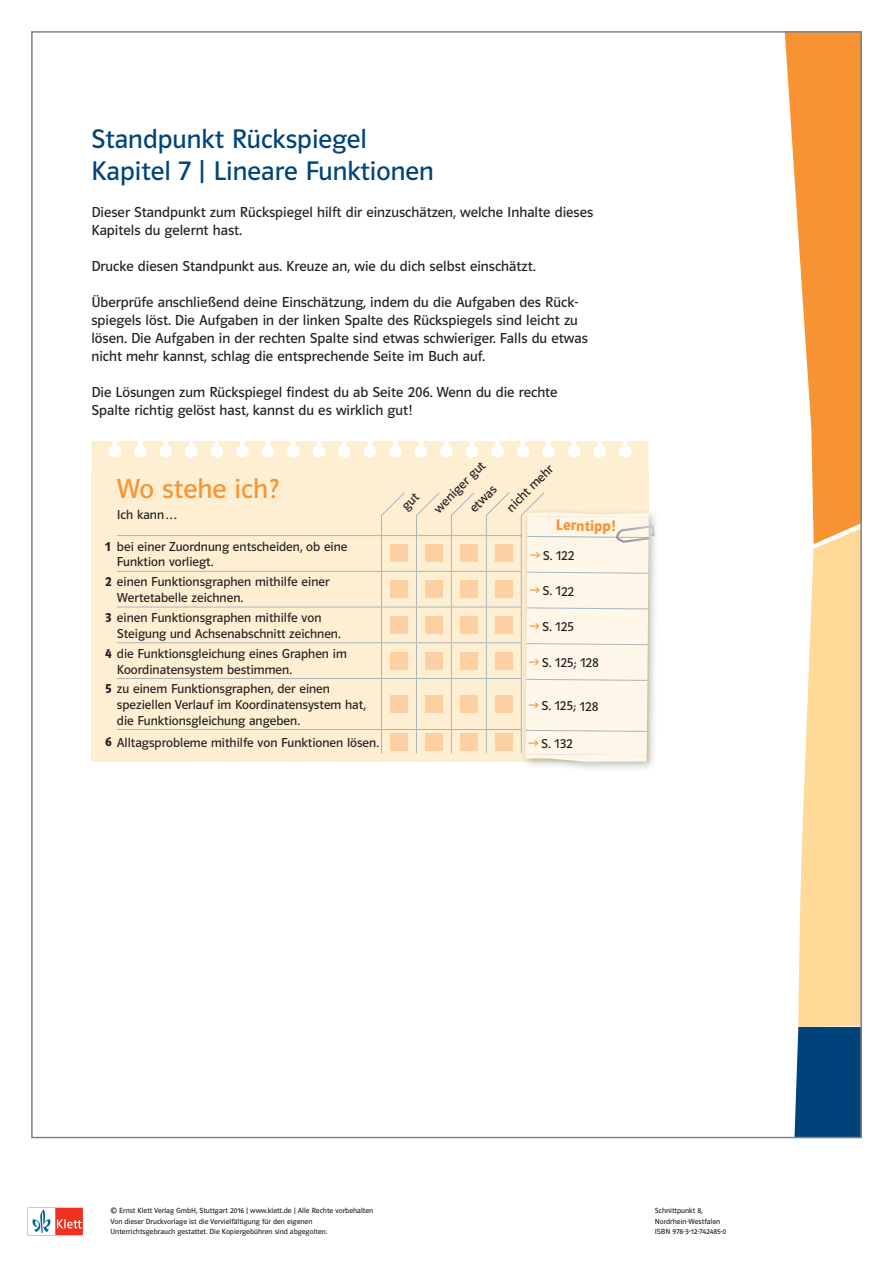
<style>
.page{position:relative;width:893px;height:1263px;background:#fff}
.page>*{position:absolute;margin:0;border:0;box-sizing:border-box;transform-origin:0 0}
.t1{font:27.75px "Polo MA11 K Buch";color:#f79332}
.t2{font:27px/32.4px "Polo MA11 K Buch";color:#00437a}
.t3{font:15.3px "Polo MA11 K Hfett";letter-spacing:-.01em;color:#f79332}
.t4{font:14.55px/18px "Polo MA11 K Buch";color:#231f20}
.t5{font:13.05px/15.8px "Polo MA11 K Buch";color:#231f20}
.t6{font:7.5px/10.1px "Polo ST11 K Buch";color:#231f20}
.s1{font-family:"Polo MA11 K Hfett"}
</style>
<div class="page">
<svg style="left:32px;top:1208px;width:51px;height:27px"></svg>
<div style="left:91px;top:469px;width:557px;height:293px;background:#feefd2"></div>
<svg style="left:91px;top:441px;width:557px;height:28px"></svg>
<hr style="left:117px;top:535px;width:264px;height:1px;background:#a7b6be">
<hr style="left:381px;top:536px;width:1px;height:35px;background:#a7b6be">
<hr style="left:416px;top:535px;width:35px;height:1px;background:#a7b6be">
<hr style="left:416px;top:536px;width:1px;height:35px;background:#a7b6be">
<hr style="left:451px;top:535px;width:35px;height:1px;background:#a7b6be">
<hr style="left:451px;top:536px;width:1px;height:35px;background:#a7b6be">
<hr style="left:486px;top:535px;width:36px;height:1px;background:#a7b6be">
<hr style="left:486px;top:536px;width:1px;height:35px;background:#a7b6be">
<hr style="left:117px;top:571px;width:264px;height:1px;background:#a7b6be">
<hr style="left:381px;top:571px;width:35px;height:1px;background:#a7b6be">
<hr style="left:381px;top:572px;width:1px;height:35px;background:#a7b6be">
<hr style="left:416px;top:571px;width:35px;height:1px;background:#a7b6be">
<hr style="left:416px;top:572px;width:1px;height:35px;background:#a7b6be">
<hr style="left:451px;top:571px;width:35px;height:1px;background:#a7b6be">
<hr style="left:451px;top:572px;width:1px;height:35px;background:#a7b6be">
<hr style="left:486px;top:571px;width:36px;height:1px;background:#a7b6be">
<hr style="left:486px;top:572px;width:1px;height:35px;background:#a7b6be">
<hr style="left:117px;top:607px;width:264px;height:1px;background:#a7b6be">
<hr style="left:381px;top:607px;width:35px;height:1px;background:#a7b6be">
<hr style="left:381px;top:607px;width:1px;height:35px;background:#a7b6be">
<hr style="left:416px;top:607px;width:35px;height:1px;background:#a7b6be">
<hr style="left:416px;top:607px;width:1px;height:35px;background:#a7b6be">
<hr style="left:451px;top:607px;width:35px;height:1px;background:#a7b6be">
<hr style="left:451px;top:607px;width:1px;height:35px;background:#a7b6be">
<hr style="left:486px;top:607px;width:36px;height:1px;background:#a7b6be">
<hr style="left:486px;top:607px;width:1px;height:35px;background:#a7b6be">
<hr style="left:117px;top:642px;width:264px;height:1px;background:#a7b6be">
<hr style="left:381px;top:642px;width:35px;height:1px;background:#a7b6be">
<hr style="left:381px;top:643px;width:1px;height:35px;background:#a7b6be">
<hr style="left:416px;top:642px;width:35px;height:1px;background:#a7b6be">
<hr style="left:416px;top:643px;width:1px;height:35px;background:#a7b6be">
<hr style="left:451px;top:642px;width:35px;height:1px;background:#a7b6be">
<hr style="left:451px;top:643px;width:1px;height:35px;background:#a7b6be">
<hr style="left:486px;top:642px;width:36px;height:1px;background:#a7b6be">
<hr style="left:486px;top:643px;width:1px;height:35px;background:#a7b6be">
<hr style="left:117px;top:678px;width:264px;height:1px;background:#a7b6be">
<hr style="left:381px;top:678px;width:35px;height:1px;background:#a7b6be">
<hr style="left:381px;top:679px;width:1px;height:50px;background:#a7b6be">
<hr style="left:416px;top:678px;width:35px;height:1px;background:#a7b6be">
<hr style="left:416px;top:679px;width:1px;height:50px;background:#a7b6be">
<hr style="left:451px;top:678px;width:35px;height:1px;background:#a7b6be">
<hr style="left:451px;top:679px;width:1px;height:50px;background:#a7b6be">
<hr style="left:486px;top:678px;width:36px;height:1px;background:#a7b6be">
<hr style="left:486px;top:679px;width:1px;height:50px;background:#a7b6be">
<hr style="left:117px;top:729px;width:264px;height:1px;background:#a7b6be">
<hr style="left:381px;top:729px;width:35px;height:1px;background:#a7b6be">
<svg style="left:381px;top:730px;width:1px;height:23px"></svg>
<hr style="left:416px;top:729px;width:35px;height:1px;background:#a7b6be">
<svg style="left:416px;top:730px;width:1px;height:23px"></svg>
<hr style="left:451px;top:729px;width:35px;height:1px;background:#a7b6be">
<svg style="left:451px;top:730px;width:1px;height:23px"></svg>
<hr style="left:486px;top:729px;width:36px;height:1px;background:#a7b6be">
<svg style="left:486px;top:730px;width:1px;height:23px"></svg>
<div style="left:390px;top:545px;width:17px;height:17px;background:#fdd0a4"></div>
<div style="left:425px;top:545px;width:17px;height:17px;background:#fdd0a4"></div>
<div style="left:460px;top:545px;width:17px;height:17px;background:#fdd0a4"></div>
<div style="left:495px;top:545px;width:17px;height:17px;background:#fdd0a4"></div>
<div style="left:390px;top:581px;width:17px;height:17px;background:#fdd0a4"></div>
<div style="left:425px;top:581px;width:17px;height:17px;background:#fdd0a4"></div>
<div style="left:460px;top:581px;width:17px;height:17px;background:#fdd0a4"></div>
<div style="left:495px;top:581px;width:17px;height:17px;background:#fdd0a4"></div>
<div style="left:390px;top:616px;width:17px;height:17px;background:#fdd0a4"></div>
<div style="left:425px;top:616px;width:17px;height:17px;background:#fdd0a4"></div>
<div style="left:460px;top:616px;width:17px;height:17px;background:#fdd0a4"></div>
<div style="left:495px;top:616px;width:17px;height:17px;background:#fdd0a4"></div>
<div style="left:390px;top:652px;width:17px;height:17px;background:#fdd0a4"></div>
<div style="left:425px;top:652px;width:17px;height:17px;background:#fdd0a4"></div>
<div style="left:460px;top:652px;width:17px;height:17px;background:#fdd0a4"></div>
<div style="left:495px;top:652px;width:17px;height:17px;background:#fdd0a4"></div>
<div style="left:390px;top:695px;width:17px;height:17px;background:#fdd0a4"></div>
<div style="left:425px;top:695px;width:17px;height:17px;background:#fdd0a4"></div>
<div style="left:460px;top:695px;width:17px;height:17px;background:#fdd0a4"></div>
<div style="left:495px;top:695px;width:17px;height:17px;background:#fdd0a4"></div>
<div style="left:390px;top:733px;width:17px;height:17px;background:#fdd0a4"></div>
<div style="left:425px;top:733px;width:17px;height:17px;background:#fdd0a4"></div>
<div style="left:460px;top:733px;width:17px;height:17px;background:#fdd0a4"></div>
<div style="left:495px;top:733px;width:17px;height:17px;background:#fdd0a4"></div>
<svg style="left:451px;top:492px;width:24px;height:43px"></svg>
<svg style="left:486px;top:492px;width:24px;height:43px"></svg>
<div style="left:521px;top:507px;width:139px;height:266px;background:#231f20;opacity:.3"></div>
<svg style="left:784px;top:34px;width:75px;height:1101px"></svg>
<svg style="left:520px;top:490px;width:136px;height:272px"></svg>
<svg style="left:381px;top:492px;width:59px;height:45px"></svg>
<h2 class="t2" style="left:91px;top:123px;width:344px">Standpunkt Rückspiegel<br>Kapitel 7 | Lineare Funktionen</h2>
<p class="t4" style="left:91px;top:203px;width:503px">Dieser Standpunkt zum Rückspiegel hilft dir einzuschätzen, welche Inhalte dieses<br>Kapitels du gelernt hast.</p>
<p class="t4" style="left:91px;top:257px;width:446px">Drucke diesen Standpunkt aus. Kreuze an, wie du dich selbst einschätzt.</p>
<p class="t4" style="left:91px;top:293px;width:498px">Überprüfe anschließend deine Einschätzung, indem du die Aufgaben des Rück&shy;spiegels löst. Die Aufgaben in der linken Spalte des Rückspiegels sind leicht zu lösen. Die Aufgaben in der rechten Spalte sind etwas schwieriger. Falls du etwas nicht mehr kannst, schlag die entsprechende Seite im Buch auf.</p>
<p class="t4" style="left:91px;top:383px;width:468px">Die Lösungen zum Rückspiegel findest du ab Seite 206. Wenn du die rechte<br>Spalte richtig gelöst hast, kannst du es wirklich gut!</p>
<h1 class="t1" style="left:116px;top:474px;width:164px">Wo stehe ich?</h1>
<p class="t5" style="left:117px;top:507px;width:61px">Ich kann. . .</p>
<p class="t5" style="left:117px;top:538px;width:232px;text-indent:-12px"><span class="s1">1</span> bei einer Zuordnung entscheiden, ob eine<br>Funktion vorliegt.</p>
<p class="t5" style="left:117px;top:574px;width:214px;text-indent:-12px"><span class="s1">2</span> einen Funktionsgraphen mithilfe einer<br>Wertetabelle zeichnen.</p>
<p class="t5" style="left:117px;top:610px;width:225px;text-indent:-12px"><span class="s1">3</span> einen Funktionsgraphen mithilfe von<br>Steigung und Achsenabschnitt zeichnen.</p>
<p class="t5" style="left:117px;top:646px;width:231px;text-indent:-12px"><span class="s1">4</span> die Funktionsgleichung eines Graphen im<br>Koordinatensystem bestimmen.</p>
<p class="t5" style="left:117px;top:681px;width:251px;text-indent:-12px"><span class="s1">5</span> zu einem Funktionsgraphen, der einen speziellen Verlauf im Koordinatensystem hat, die Funktionsgleichung angeben.</p>
<p class="t5" style="left:105px;top:735px;width:275px"><span class="s1">6</span> Alltagsprobleme mithilfe von Funktionen lösen.</p>
<p class="t5" style="left:431px;top:505px;width:68px;rotate:-45deg">weniger gut</p>
<p class="t5" style="left:466px;top:505px;width:34px;rotate:-45deg">etwas</p>
<p class="t5" style="left:503px;top:504px;width:62px;rotate:-45deg">nicht mehr</p>
<p class="t3" style="left:556px;top:517px;width:62px">Lerntipp!</p>
<p class="t5" style="left:543px;top:548px;width:33px">S. 122</p>
<p class="t5" style="left:543px;top:583px;width:33px">S. 122</p>
<p class="t5" style="left:542px;top:619px;width:33px">S. 125</p>
<p class="t5" style="left:542px;top:655px;width:58px">S. 125; 128</p>
<p class="t5" style="left:542px;top:698px;width:58px">S. 125; 128</p>
<p class="t5" style="left:541px;top:736px;width:33px">S. 132</p>
<p class="t6" style="left:111px;top:1206px;width:264px">© Ernst Klett Verlag GmbH, Stuttgart 2016 | www.klett.de | Alle Rechte vorbehalten<br>Von dieser Druckvorlage ist die Vervielfältigung für den eigenen<br>Unterrichtsgebrauch gestattet. Die Kopiergebühren sind abgegolten.</p>
<p class="t6" style="left:655px;top:1206px;width:73px">Schnittpunkt 8,<br>Nordrhein-Westfalen<br>ISBN 978-3-12-742485-0</p>
</div>
